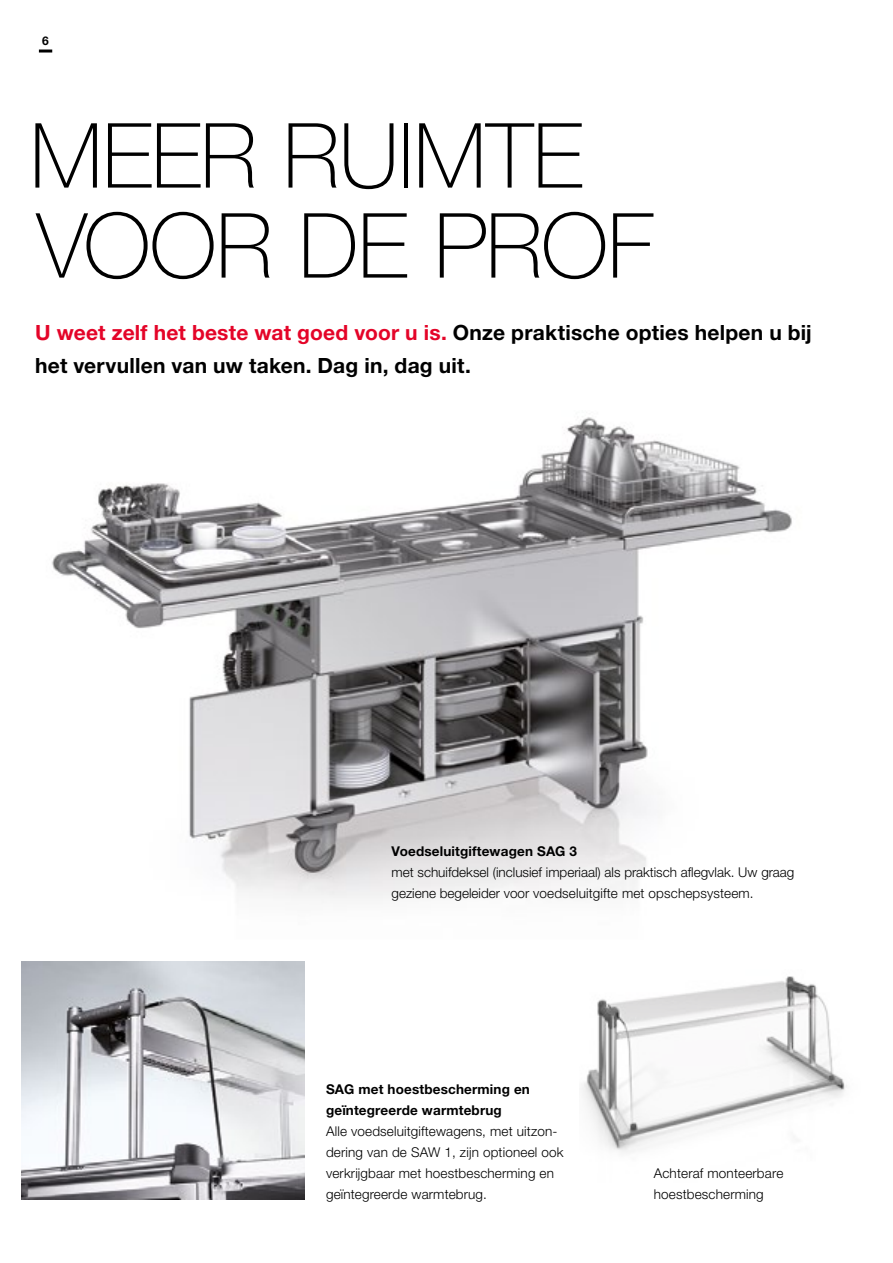
<style>
.page{position:relative;width:893px;height:1263px;background:#fff}
.page>*{position:absolute;margin:0;border:0;box-sizing:border-box;transform-origin:0 0}
.t1{font:100 90px/90px "Helvetica Neue LTW1 G";letter-spacing:-.01em;color:#000}
.t2{font:700 21px/33px "Helvetica Neue LTW1 G";letter-spacing:.01em;color:#000}
.t3{font:300 13.5px/21px "Helvetica Neue LTW1 G";letter-spacing:.01em;color:#000}
.t4{font:700 13.5px/21px "Helvetica Neue LTW1 G";letter-spacing:.01em;color:#000}
.t5{font:700 12px "Helvetica Neue LTW1 G";color:#000}
.s1{color:#e40428}
</style>
<div class="page">
<img style="left:52px;top:417px;width:740px;height:482px">
<img style="left:21px;top:961px;width:284px;height:238px">
<img style="left:582px;top:976px;width:265px;height:177px">
<svg style="left:39px;top:50px;width:13px;height:3px"></svg>
<p class="t5" style="left:42px;top:33px;width:8px">6</p>
<h1 class="t1" style="left:30px;top:111px;width:625px">MEER RUIMTE<br>VOOR DE PROF</h1>
<h2 class="t2" style="left:35px;top:316px;width:778px"><span class="s1">U weet zelf het beste wat goed voor u is.</span> Onze praktische opties helpen u bij het vervullen van uw taken. Dag in, dag uit.</h2>
<p class="t4" style="left:392px;top:840px;width:187px">Voedseluitgiftewagen SAG 3</p>
<p class="t3" style="left:392px;top:861px;width:404px">met schuifdeksel (inclusief imperiaal) als praktisch aflegvlak. Uw graag geziene begeleider voor voedseluitgifte met opschepsysteem.</p>
<p class="t4" style="left:326px;top:1079px;width:205px">SAG met hoestbescherming en geïntegreerde warmtebrug</p>
<p class="t3" style="left:326px;top:1121px;width:239px">Alle voedseluitgiftewagens, met uitzon&shy;dering van de SAW 1, zijn optioneel ook verkrijgbaar met hoestbescherming en geïntegreerde warmtebrug.</p>
<p class="t3" style="left:654px;top:1163px;width:131px">Achteraf monteerbare hoestbescherming</p>
</div>
